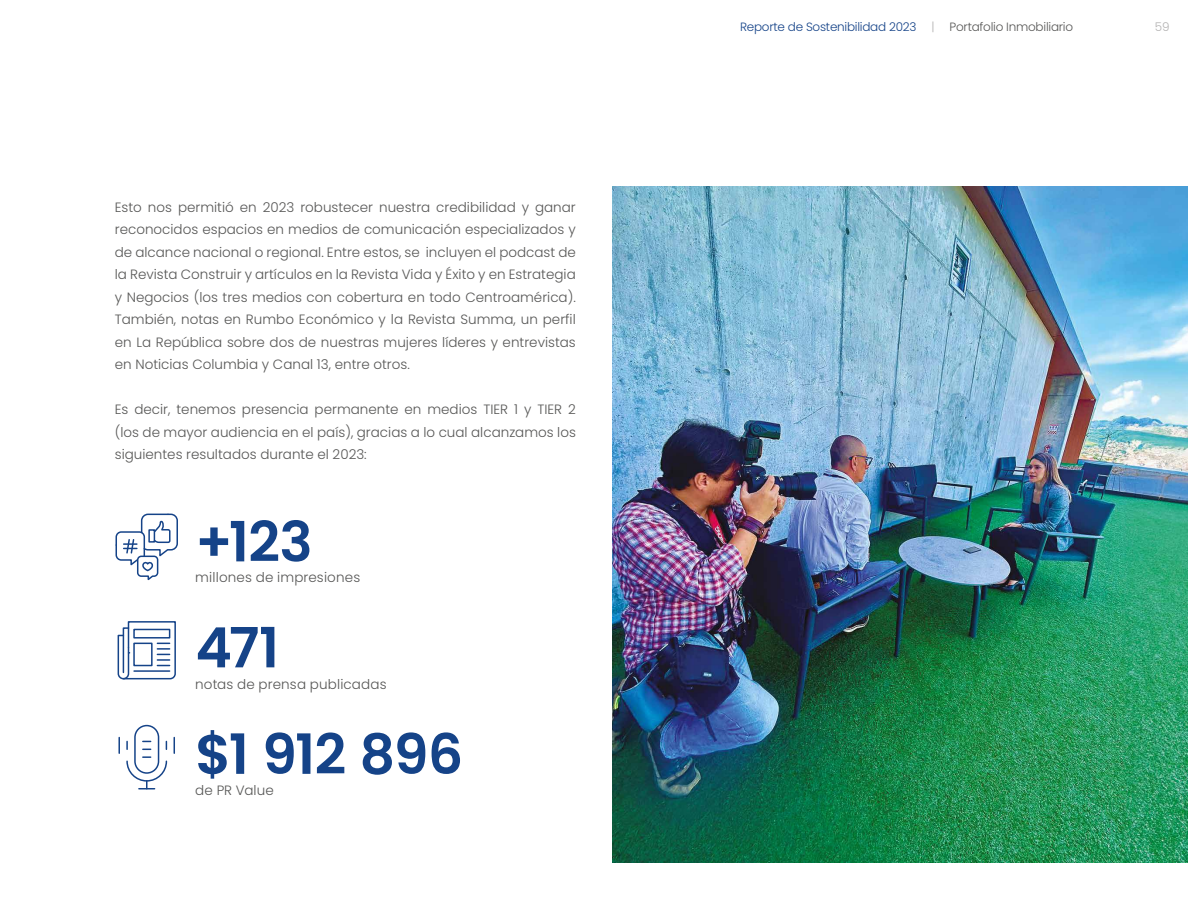
<style>
.page{position:relative;width:1188px;height:918px;background:#fff}
.page>*{position:absolute;margin:0;border:0;box-sizing:border-box;transform-origin:0 0}
.t1{font:600 55.5px "Poppins";letter-spacing:-.015em;color:#154388}
.t2{font:300 13.5px/22.5px "Poppins";color:#575756;text-align:justify}
.t3{font:300 12px "Poppins";letter-spacing:-.02em;color:#154388}
.t4{font:300 12px "Poppins";letter-spacing:-.02em;color:#575756}
.t5{font:300 12px "Poppins";color:#b3b2b2}
</style>
<div class="page">
<svg style="left:117px;top:621px;width:59px;height:59px"></svg>
<svg style="left:115px;top:513px;width:63px;height:68px"></svg>
<div style="left:134px;top:725px;width:25px;height:49px;border:2px solid #154388;border-radius:12px"></div>
<svg style="left:126px;top:756px;width:42px;height:33px"></svg>
<svg style="left:174px;top:738px;width:1px;height:15px"></svg>
<svg style="left:126px;top:741px;width:2px;height:8px"></svg>
<svg style="left:118px;top:738px;width:2px;height:15px"></svg>
<img style="left:612px;top:186px;width:576px;height:677px">
<p class="t2" style="left:115px;top:196px;width:463px">Esto nos permitió en 2023 robustecer nuestra credibilidad y ganar reconocidos espacios en medios de comunicación especializados y de alcance nacional o regional. Entre estos, se incluyen el podcast de la Revista Construir y artículos en la Revista Vida y Éxito y en Estrategia y Negocios (los tres medios con cobertura en todo Centroamérica).<br>También, notas en Rumbo Económico y la Revista Summa, un perfil en La República sobre dos de nuestras mujeres líderes y entrevistas en Noticias Columbia y Canal 13, entre otros.</p>
<p class="t2" style="left:115px;top:398px;width:463px">Es decir, tenemos presencia permanente en medios TIER 1 y TIER 2 (los de mayor audiencia en el país), gracias a lo cual alcanzamos los siguientes resultados durante el 2023:</p>
<h1 class="t1" style="left:195px;top:510px;width:119px">+123</h1>
<p class="t2" style="left:195px;top:566px;width:167px">millones de impresiones</p>
<h1 class="t1" style="left:195px;top:616px;width:85px">471</h1>
<p class="t2" style="left:195px;top:673px;width:193px">notas de prensa publicadas</p>
<h1 class="t1" style="left:195px;top:722px;width:269px">$1 912 896</h1>
<p class="t2" style="left:195px;top:779px;width:80px">de PR Value</p>
<p class="t3" style="left:740px;top:20px;width:178px">Reporte de Sostenibilidad 2023</p>
<p class="t5" style="left:932px;top:20px;width:5px">|</p>
<p class="t4" style="left:950px;top:20px;width:125px">Portafolio Inmobiliario</p>
<p class="t5" style="left:1155px;top:20px;width:16px">59</p>
</div>
